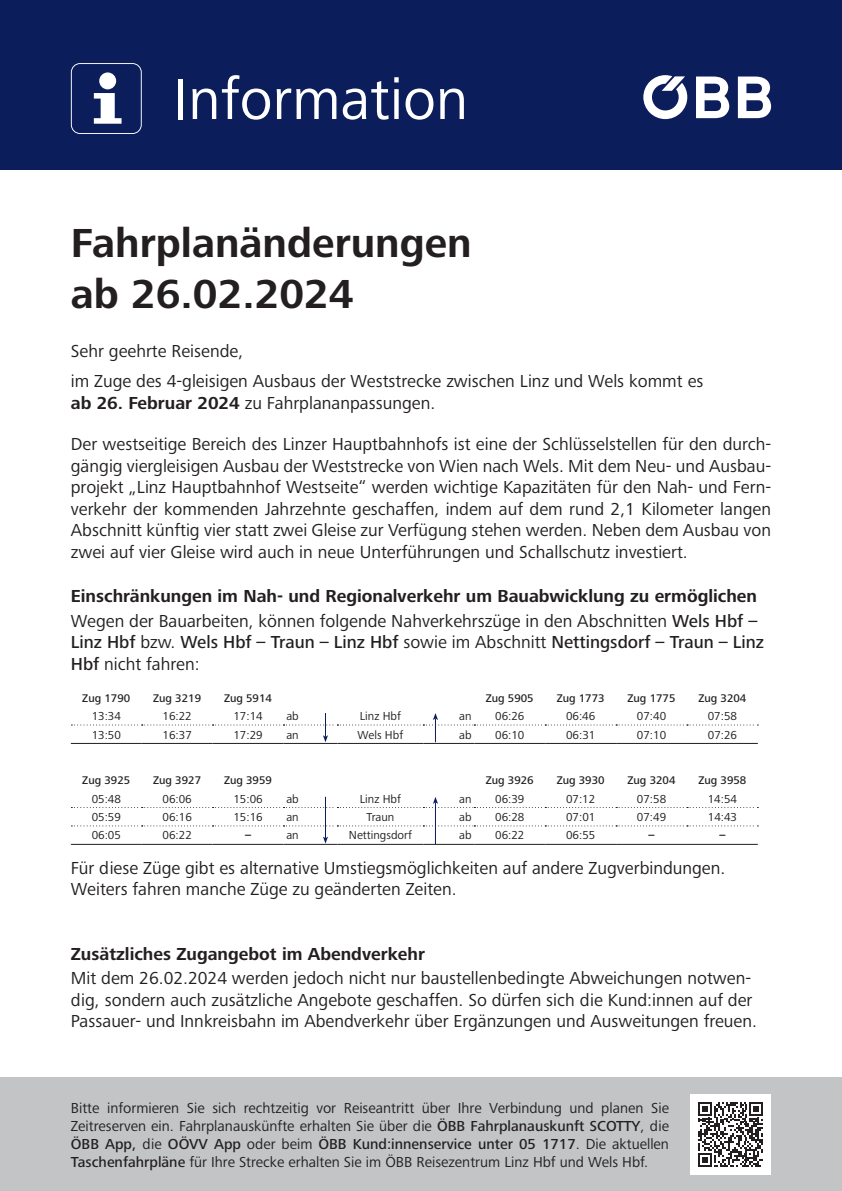
<style>
.page{position:relative;width:842px;height:1191px;background:#fff}
.page>*{position:absolute;margin:0;border:0;box-sizing:border-box;transform-origin:0 0}
.t1{font:60px "Frutiger Next Pro";color:#fff}
.t2{font:700 42px/50.4px "Frutiger Next Pro";color:#231f20}
.t3{font:18px/21.6px "Frutiger Next Pro";color:#231f20}
.t4{font:700 18px/24.4px "Frutiger Next Pro";color:#231f20}
.t5{font:500 18px/21.6px "Frutiger Next Pro";color:#231f20}
.t6{font:15px/18px "Frutiger Next Pro";color:#231f20;text-align:justify}
.t7{font:12px "Frutiger Next Pro";color:#231f20}
.t8{font:700 12px "Frutiger Next Pro";color:#231f20}
.t9{font:500 11.5px "Frutiger Next Pro";color:#231f20}
.s1{font-weight:700}
.s2{font-weight:400}
.s3{font-weight:500}
</style>
<div class="page">
<div style="left:0;top:0;width:842px;height:170px;background:#0c1d5b"></div>
<svg style="left:71px;top:63px;width:71px;height:71px"></svg>
<svg style="left:738px;top:77px;width:33px;height:41px"></svg>
<svg style="left:696px;top:77px;width:33px;height:41px"></svg>
<svg style="left:643px;top:75px;width:44px;height:44px"></svg>
<div style="left:0;top:1077px;width:842px;height:114px;background:#c2c4c6"></div>
<div style="left:690px;top:1093px;width:81px;height:81px;background:#fff"></div>
<svg style="left:698px;top:1102px;width:65px;height:64px"></svg>
<svg style="left:71px;top:825px;width:687px;height:1px"></svg>
<hr style="left:71px;top:844px;width:71px;height:1px;background:#231f20">
<hr style="left:142px;top:844px;width:71px;height:1px;background:#231f20">
<hr style="left:213px;top:844px;width:70px;height:1px;background:#231f20">
<hr style="left:283px;top:844px;width:54px;height:1px;background:#231f20">
<hr style="left:337px;top:844px;width:86px;height:1px;background:#231f20">
<hr style="left:423px;top:844px;width:51px;height:1px;background:#231f20">
<hr style="left:474px;top:844px;width:71px;height:1px;background:#231f20">
<hr style="left:545px;top:844px;width:71px;height:1px;background:#231f20">
<hr style="left:616px;top:844px;width:71px;height:1px;background:#231f20">
<hr style="left:687px;top:844px;width:71px;height:1px;background:#231f20">
<hr style="left:71px;top:743px;width:71px;height:1px;background:#231f20">
<hr style="left:142px;top:743px;width:71px;height:1px;background:#231f20">
<hr style="left:213px;top:743px;width:70px;height:1px;background:#231f20">
<hr style="left:283px;top:743px;width:54px;height:1px;background:#231f20">
<hr style="left:337px;top:743px;width:86px;height:1px;background:#231f20">
<hr style="left:423px;top:743px;width:51px;height:1px;background:#231f20">
<hr style="left:474px;top:743px;width:71px;height:1px;background:#231f20">
<hr style="left:545px;top:743px;width:71px;height:1px;background:#231f20">
<hr style="left:616px;top:743px;width:71px;height:1px;background:#231f20">
<hr style="left:687px;top:743px;width:71px;height:1px;background:#231f20">
<hr style="left:325px;top:797px;width:1px;height:41px;background:#0c1d5b">
<svg style="left:323px;top:836px;width:5px;height:7px"></svg>
<svg style="left:71px;top:713px;width:687px;height:29px"></svg>
<hr style="left:435px;top:802px;width:1px;height:42px;background:#0c1d5b">
<svg style="left:71px;top:797px;width:687px;height:11px"></svg>
<h1 class="t1" style="left:173px;top:65px;width:296px">Information</h1>
<h2 class="t2" style="left:71px;top:218px;width:402px">Fahrplanänderungen ab 26.02.2024</h2>
<p class="t3" style="left:71px;top:336px;width:634px;line-height:30.1px">Sehr geehrte Reisende,<br>im Zuge des 4-gleisigen Ausbaus der Weststrecke zwischen Linz und Wels kommt es</p>
<p class="t3" style="left:71px;top:392px;width:366px"><span class="s1">ab 26. Februar 2024</span> zu Fahrplananpassungen.</p>
<p class="t3" style="left:71px;top:433px;width:702px;text-align:justify">Der westseitige Bereich des Linzer Hauptbahnhofs ist eine der Schlüsselstellen für den durch&shy;gängig viergleisigen Ausbau der Weststrecke von Wien nach Wels. Mit dem Neu- und Ausbau&shy;projekt „Linz Hauptbahnhof Westseite“ werden wichtige Kapazitäten für den Nah- und Fern&shy;verkehr der kommenden Jahrzehnte geschaffen, indem auf dem rund 2,1 Kilometer langen Abschnitt künftig vier statt zwei Gleise zur Verfügung stehen werden. Neben dem Ausbau von zwei auf vier Gleise wird auch in neue Unterführungen und Schallschutz investiert.</p>
<p class="t4" style="left:71px;top:584px;width:688px">Einschränkungen im Nah- und Regionalverkehr um Bauabwicklung zu ermöglichen<br><span class="s2">Wegen der Bauarbeiten, können folgende Nahverkehrszüge in den Abschnitten</span> <span class="s3">Wels Hbf –</span></p>
<p class="t5" style="left:71px;top:631px;width:695px">Linz Hbf <span class="s2">bzw.</span> Wels Hbf – Traun – Linz Hbf <span class="s2">sowie im Abschnitt</span> Nettingsdorf – Traun – Linz<br>Hbf <span class="s2">nicht fahren:</span></p>
<p class="t9" style="left:82px;top:691px;width:49px">Zug 1790</p>
<p class="t9" style="left:153px;top:691px;width:49px">Zug 3219</p>
<p class="t9" style="left:224px;top:691px;width:49px">Zug 5914</p>
<p class="t9" style="left:486px;top:691px;width:49px">Zug 5905</p>
<p class="t9" style="left:557px;top:691px;width:49px">Zug 1773</p>
<p class="t9" style="left:627px;top:691px;width:49px">Zug 1775</p>
<p class="t9" style="left:698px;top:691px;width:49px">Zug 3204</p>
<p class="t7" style="left:92px;top:709px;width:31px">13:34</p>
<p class="t7" style="left:163px;top:709px;width:31px">16:22</p>
<p class="t7" style="left:233px;top:709px;width:31px">17:14</p>
<p class="t7" style="left:286px;top:709px;width:14px">ab</p>
<p class="t7" style="left:360px;top:709px;width:42px">Linz Hbf</p>
<p class="t7" style="left:459px;top:709px;width:14px">an</p>
<p class="t7" style="left:495px;top:709px;width:31px">06:26</p>
<p class="t7" style="left:566px;top:709px;width:31px">06:46</p>
<p class="t7" style="left:637px;top:709px;width:31px">07:40</p>
<p class="t7" style="left:708px;top:709px;width:31px">07:58</p>
<p class="t7" style="left:92px;top:727px;width:31px">13:50</p>
<p class="t7" style="left:163px;top:727px;width:31px">16:37</p>
<p class="t7" style="left:233px;top:727px;width:31px">17:29</p>
<p class="t7" style="left:286px;top:727px;width:14px">an</p>
<p class="t7" style="left:358px;top:727px;width:47px">Wels Hbf</p>
<p class="t7" style="left:459px;top:727px;width:14px">ab</p>
<p class="t7" style="left:495px;top:727px;width:31px">06:10</p>
<p class="t7" style="left:566px;top:727px;width:31px">06:31</p>
<p class="t7" style="left:637px;top:727px;width:31px">07:10</p>
<p class="t7" style="left:708px;top:727px;width:31px">07:26</p>
<p class="t9" style="left:82px;top:773px;width:49px">Zug 3925</p>
<p class="t9" style="left:153px;top:773px;width:49px">Zug 3927</p>
<p class="t9" style="left:224px;top:773px;width:49px">Zug 3959</p>
<p class="t9" style="left:486px;top:773px;width:49px">Zug 3926</p>
<p class="t9" style="left:557px;top:773px;width:49px">Zug 3930</p>
<p class="t9" style="left:627px;top:773px;width:49px">Zug 3204</p>
<p class="t9" style="left:698px;top:773px;width:49px">Zug 3958</p>
<p class="t7" style="left:92px;top:791px;width:31px">05:48</p>
<p class="t7" style="left:163px;top:791px;width:31px">06:06</p>
<p class="t7" style="left:233px;top:791px;width:31px">15:06</p>
<p class="t7" style="left:286px;top:791px;width:14px">ab</p>
<p class="t7" style="left:360px;top:791px;width:42px">Linz Hbf</p>
<p class="t7" style="left:459px;top:791px;width:14px">an</p>
<p class="t7" style="left:495px;top:791px;width:31px">06:39</p>
<p class="t7" style="left:566px;top:791px;width:31px">07:12</p>
<p class="t7" style="left:637px;top:791px;width:31px">07:58</p>
<p class="t7" style="left:708px;top:791px;width:31px">14:54</p>
<p class="t7" style="left:92px;top:810px;width:31px">05:59</p>
<p class="t7" style="left:163px;top:810px;width:31px">06:16</p>
<p class="t7" style="left:233px;top:810px;width:31px">15:16</p>
<p class="t7" style="left:286px;top:810px;width:14px">an</p>
<p class="t7" style="left:366px;top:810px;width:29px">Traun</p>
<p class="t7" style="left:459px;top:810px;width:14px">ab</p>
<p class="t7" style="left:495px;top:810px;width:31px">06:28</p>
<p class="t7" style="left:566px;top:810px;width:31px">07:01</p>
<p class="t7" style="left:637px;top:810px;width:31px">07:49</p>
<p class="t7" style="left:708px;top:810px;width:31px">14:43</p>
<p class="t7" style="left:92px;top:828px;width:31px">06:05</p>
<p class="t7" style="left:163px;top:828px;width:31px">06:22</p>
<p class="t8" style="left:245px;top:828px;width:7px">–</p>
<p class="t7" style="left:286px;top:828px;width:14px">an</p>
<p class="t7" style="left:349px;top:828px;width:64px">Nettingsdorf</p>
<p class="t7" style="left:459px;top:828px;width:14px">ab</p>
<p class="t7" style="left:495px;top:828px;width:31px">06:22</p>
<p class="t7" style="left:566px;top:828px;width:31px">06:55</p>
<p class="t8" style="left:649px;top:828px;width:7px">–</p>
<p class="t8" style="left:719px;top:828px;width:7px">–</p>
<p class="t3" style="left:71px;top:857px;width:656px">Für diese Züge gibt es alternative Umstiegsmöglichkeiten auf andere Zugverbindungen.<br>Weiters fahren manche Züge zu geänderten Zeiten.</p>
<p class="t4" style="left:71px;top:941px;width:356px">Zusätzliches Zugangebot im Abendverkehr</p>
<p class="t3" style="left:71px;top:967px;width:687px">Mit dem 26.02.2024 werden jedoch nicht nur baustellenbedingte Abweichungen notwen&shy;dig, sondern auch zusätzliche Angebote geschaffen. So dürfen sich die Kund:innen auf der<br>Passauer- und Innkreisbahn im Abendverkehr über Ergänzungen und Ausweitungen freuen.</p>
<p class="t6" style="left:71px;top:1098px;width:600px">Bitte informieren Sie sich rechtzeitig vor Reiseantritt über Ihre Verbindung und planen Sie Zeitreserven ein. Fahrplanauskünfte erhalten Sie über die <span class="s3">ÖBB Fahrplanauskunft SCOTTY</span>, die <span class="s3">ÖBB App,</span> die <span class="s3">OÖVV App</span> oder beim <span class="s3">ÖBB Kund:innenservice unter 05 1717</span>. Die aktuellen <span class="s3">Taschenfahrpläne</span> für Ihre Strecke erhalten Sie im ÖBB Reisezentrum Linz Hbf und Wels Hbf.</p>
</div>
